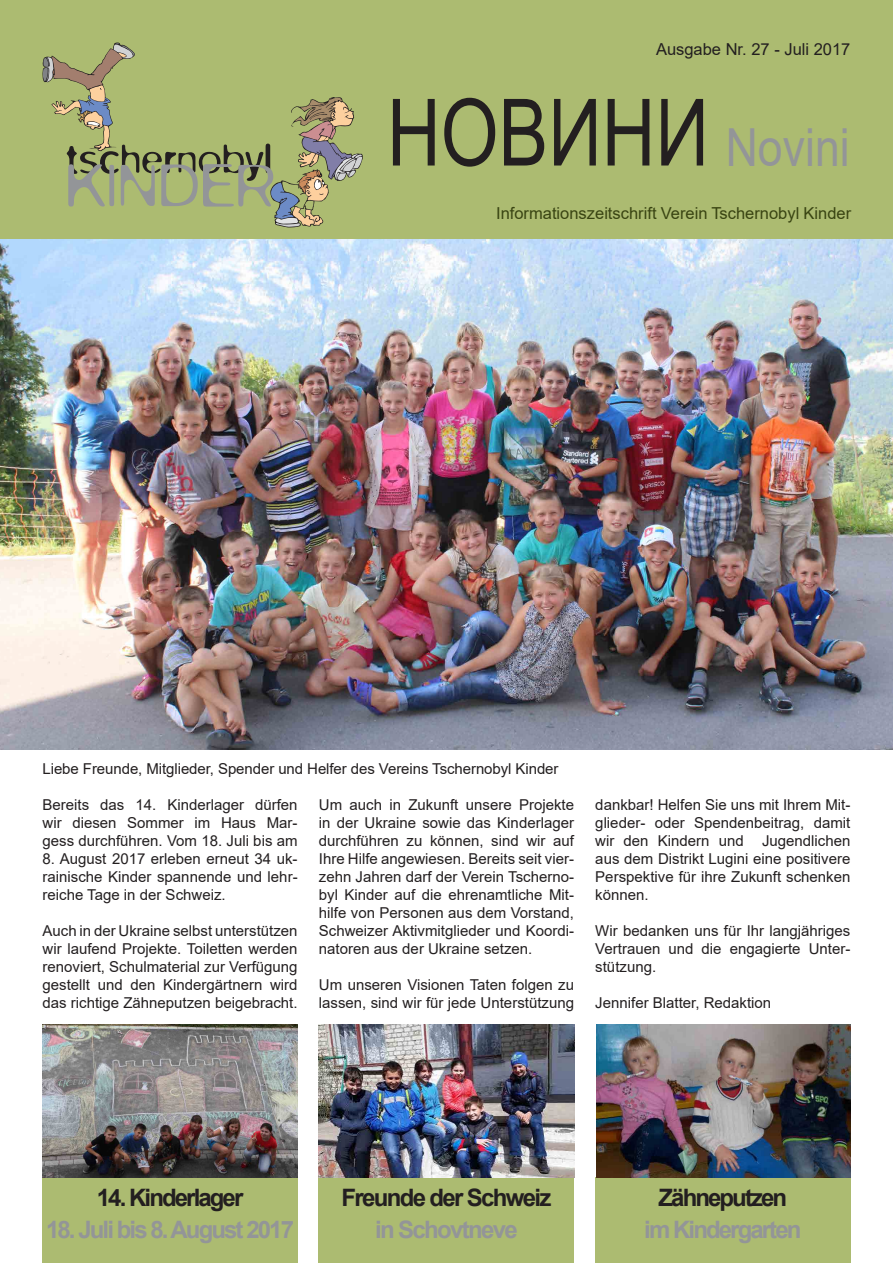
<style>
.page{position:relative;width:893px;height:1263px;background:#fff}
.page>*{position:absolute;margin:0;border:0;box-sizing:border-box;transform-origin:0 0}
.t1{font:93px "Arial";color:#231f20;scale:.8 1}
.t2{font:700 24px "Arial";letter-spacing:-.08em;color:#939598}
.t3{font:700 24px "Arial";letter-spacing:-.08em;color:#231f20}
.t4{font:16.5px "Arial";color:#394412}
.t5{font:16.5px "Arial";color:#231f20}
.t6{font:15px/18px "Arial";color:#231f20;text-align:justify}
.s1{font-size:52.5px;color:#939598}
</style>
<div class="page">
<div style="left:43px;top:1178px;width:255px;height:85px;background:#acbb71"></div>
<div style="left:0;top:0;width:893px;height:241px;background:#acbb71"></div>
<svg style="left:42px;top:43px;width:321px;height:185px"></svg>
<div style="left:319px;top:1178px;width:255px;height:85px;background:#acbb71"></div>
<div style="left:595px;top:1178px;width:255px;height:85px;background:#acbb71"></div>
<img style="left:319px;top:1025px;width:255px;height:153px">
<img style="left:43px;top:1025px;width:255px;height:153px">
<img style="left:597px;top:1025px;width:253px;height:153px">
<img style="left:0;top:240px;width:893px;height:509px">
<p class="t5" style="left:656px;top:37px;width:196px">Ausgabe Nr. 27 - Juli 2017</p>
<h1 class="t1" style="left:387px;top:69px;width:580px">HOBИНИ <span class="s1">Novini</span></h1>
<p class="t4" style="left:496px;top:202px;width:357px">Informationszeitschrift Verein Tschernobyl Kinder</p>
<p class="t6" style="left:43px;top:760px;width:518px">Liebe Freunde, Mitglieder, Spender und Helfer des Vereins Tschernobyl Kinder</p>
<p class="t6" style="left:43px;top:796px;width:257px">Bereits das 14. Kinderlager dürfen wir diesen Sommer im Haus Mar&shy;gess durchführen. Vom 18. Juli bis am</p>
<p class="t6" style="left:43px;top:850px;width:257px">8. August 2017 erleben erneut 34 uk&shy;rainische Kinder spannende und lehr&shy;reiche Tage in der Schweiz.</p>
<p class="t6" style="left:43px;top:922px;width:257px">Auch in der Ukraine selbst unterstützen wir laufend Projekte. Toiletten werden renoviert, Schulmaterial zur Verfügung gestellt und den Kindergärtnern wird das richtige Zähneputzen beigebracht.</p>
<p class="t6" style="left:319px;top:796px;width:257px">Um auch in Zukunft unsere Projekte in der Ukraine sowie das Kinderlager durchführen zu können, sind wir auf Ihre Hilfe angewiesen. Bereits seit vier&shy;zehn Jahren darf der Verein Tscherno&shy;byl Kinder auf die ehrenamtliche Mit&shy;hilfe von Personen aus dem Vorstand, Schweizer Aktivmitglieder und Koordi&shy;natoren aus der Ukraine setzen.</p>
<p class="t6" style="left:319px;top:976px;width:257px">Um unseren Visionen Taten folgen zu lassen, sind wir für jede Unterstützung</p>
<p class="t6" style="left:595px;top:796px;width:257px">dankbar! Helfen Sie uns mit Ihrem Mit&shy;glieder- oder Spendenbeitrag, damit wir den Kindern und Jugendlichen aus dem Distrikt Lugini eine positivere Perspektive für ihre Zukunft schenken können.</p>
<p class="t6" style="left:595px;top:922px;width:257px">Wir bedanken uns für Ihr langjähriges Vertrauen und die engagierte Unter&shy;stützung.</p>
<p class="t6" style="left:595px;top:994px;width:177px">Jennifer Blatter, Redaktion</p>
<h2 class="t3" style="left:97px;top:1181px;width:148px">14. Kinderlager</h2>
<h2 class="t2" style="left:46px;top:1213px;width:249px">18. Juli bis 8. August 2017</h2>
<h2 class="t3" style="left:342px;top:1181px;width:211px">Freunde der Schweiz</h2>
<h2 class="t2" style="left:375px;top:1213px;width:144px">in Schovtneve</h2>
<h2 class="t3" style="left:658px;top:1181px;width:130px">Zähneputzen</h2>
<h2 class="t2" style="left:644px;top:1213px;width:159px">im Kindergarten</h2>
</div>
